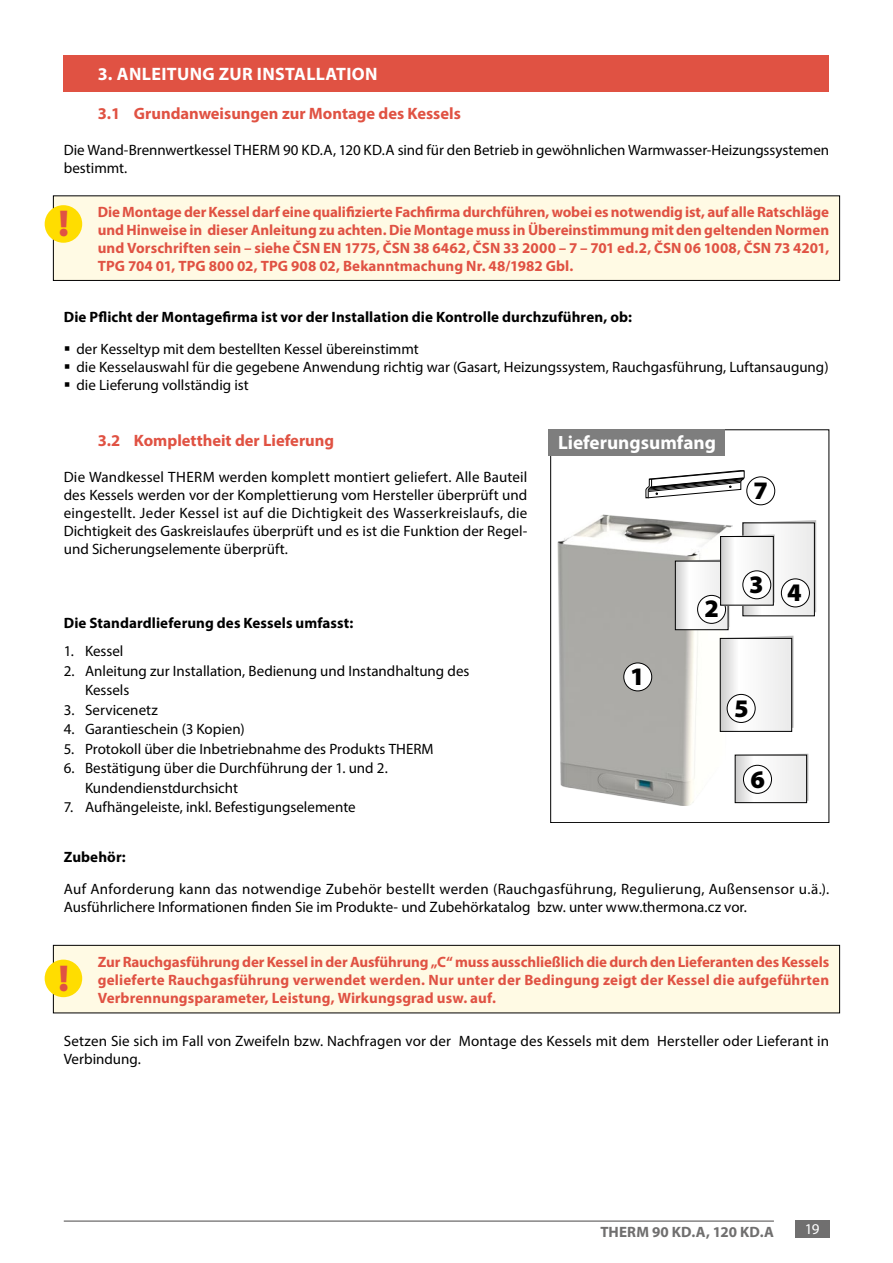
<style>
.page{position:relative;width:893px;height:1263px;background:#fff}
.page>*{position:absolute;margin:0;border:0;box-sizing:border-box;transform-origin:0 0}
.t1{font:900 37.5px "Myriad Pro";color:#e05243}
.t2{font:900 25.35px "Myriad Pro";color:#000}
.t3{font:900 25.2px "Myriad Pro";color:#000}
.t4{font:700 19.2px "Myriad Pro";color:#fff}
.t5{font:700 18px "Myriad Pro";letter-spacing:.02em;color:#fff}
.t6{font:700 16.5px "Myriad Pro";color:#e05243}
.t7{font:15px/18px "Myriad Pro";color:#000}
.t8{font:700 15px/18px "Myriad Pro";letter-spacing:.005em;color:#e05243;text-align:justify}
.t9{font:700 15px "Myriad Pro";letter-spacing:.005em;color:#000}
.t10{font:700 15px "Myriad Pro";letter-spacing:.01em;color:#706f6f}
.t11{font:15px "Myriad Pro";color:#fff}
.s1{font-size:25.35px}
</style>
<div class="page">
<div style="left:795px;top:1220px;width:34px;height:17px;background:#706f6f"></div>
<hr style="left:64px;top:1220px;width:710px;height:2px;background:#706f6f">
<div style="left:53px;top:196px;width:787px;height:84px;background:#fffae4"></div>
<div style="left:53px;top:196px;width:787px;height:85px;border:1px solid #000"></div>
<div style="left:64px;top:55px;width:765px;height:36px;background:#e05243"></div>
<div style="left:45px;top:205px;width:37px;height:38px;background:#fd0;border-radius:50%"></div>
<div style="left:53px;top:945px;width:787px;height:68px;background:#fffae4"></div>
<div style="left:53px;top:945px;width:787px;height:68px;border:1px solid #000"></div>
<div style="left:45px;top:959px;width:37px;height:38px;background:#fd0;border-radius:50%"></div>
<div style="left:550px;top:429px;width:279px;height:394px;border:1px solid #000"></div>
<img style="left:558px;top:514px;width:171px;height:292px">
<div style="left:624px;top:663px;width:28px;height:28px;background:#fff;border-radius:50%"></div>
<div style="left:624px;top:663px;width:28px;height:28px;border:1px solid #000;border-radius:50%"></div>
<div style="left:747px;top:477px;width:28px;height:28px;border:1px solid #000;border-radius:50%"></div>
<div style="left:675px;top:561px;width:53px;height:69px;border:1px solid #000"></div>
<svg style="left:677px;top:520px;width:139px;height:107px"></svg>
<svg style="left:722px;top:538px;width:49px;height:65px"></svg>
<div style="left:720px;top:536px;width:53px;height:69px;border:1px solid #000"></div>
<div style="left:743px;top:571px;width:28px;height:28px;background:#fff;border-radius:50%"></div>
<div style="left:743px;top:571px;width:28px;height:28px;border:1px solid #000;border-radius:50%"></div>
<div style="left:781px;top:579px;width:28px;height:28px;background:#fff;border-radius:50%"></div>
<div style="left:781px;top:579px;width:29px;height:28px;border:1px solid #000;border-radius:50%"></div>
<svg style="left:645px;top:470px;width:100px;height:28px"></svg>
<svg style="left:723px;top:636px;width:70px;height:92px"></svg>
<svg style="left:722px;top:640px;width:68px;height:90px"></svg>
<div style="left:720px;top:638px;width:72px;height:94px;border:1px solid #000"></div>
<div style="left:727px;top:694px;width:28px;height:28px;background:#fff;border-radius:50%"></div>
<div style="left:727px;top:694px;width:28px;height:29px;border:1px solid #000;border-radius:50%"></div>
<svg style="left:738px;top:754px;width:70px;height:47px"></svg>
<svg style="left:737px;top:757px;width:68px;height:44px"></svg>
<div style="left:735px;top:755px;width:72px;height:48px;border:1px solid #000"></div>
<div style="left:743px;top:765px;width:28px;height:28px;background:#fff;border-radius:50%"></div>
<div style="left:743px;top:765px;width:29px;height:28px;border:1px solid #000;border-radius:50%"></div>
<div style="left:549px;top:430px;width:176px;height:26px;background:#7e7e7e"></div>
<p class="t5" style="left:98px;top:62px;width:281px">3. ANLEITUNG ZUR INSTALLATION</p>
<p class="t6" style="left:98px;top:102px;width:365px">3.1 Grundanweisungen zur Montage des Kessels</p>
<p class="t7" style="left:64px;top:140px;width:767px">Die Wand-Brennwertkessel THERM 90 KD.A, 120 KD.A sind für den Betrieb in gewöhnlichen Warmwasser-Heizungssystemen bestimmt.</p>
<h1 class="t1" style="left:58px;top:199px;width:12px">!</h1>
<p class="t8" style="left:98px;top:202px;width:733px">Die Montage der Kessel darf eine qualifizierte Fachfirma durchführen, wobei es notwendig ist, auf alle Ratschläge und Hinweise in dieser Anleitung zu achten. Die Montage muss in Übereinstimmung mit den geltenden Normen und Vorschriften sein – siehe ČSN EN 1775, ČSN 38 6462, ČSN 33 2000 – 7 – 701 ed.2, ČSN 06 1008, ČSN 73 4201, TPG 704 01, TPG 800 02, TPG 908 02, Bekanntmachung Nr. 48/1982 Gbl.</p>
<p class="t9" style="left:64px;top:307px;width:570px">Die Pflicht der Montagefirma ist vor der Installation die Kontrolle durchzuführen, ob:</p>
<p class="t7" style="left:76px;top:340px;width:754px">der Kesseltyp mit dem bestellten Kessel übereinstimmt<br>die Kesselauswahl für die gegebene Anwendung richtig war (Gasart, Heizungssystem, Rauchgasführung, Luftansaugung) die Lieferung vollständig ist</p>
<p class="t6" style="left:98px;top:430px;width:238px">3.2 Komplettheit der Lieferung</p>
<p class="t7" style="left:64px;top:468px;width:465px;text-align:justify">Die Wandkessel THERM werden komplett montiert geliefert. Alle Bauteil des Kessels werden vor der Komplettierung vom Hersteller überprüft und eingestellt. Jeder Kessel ist auf die Dichtigkeit des Wasserkreislaufs, die Dichtigkeit des Gaskreislaufes überprüft und es ist die Funktion der Regel&shy;und Sicherungselemente überprüft.</p>
<p class="t9" style="left:64px;top:613px;width:291px">Die Standardlieferung des Kessels umfasst:</p>
<p class="t7" style="left:64px;top:642px;width:61px">1. Kessel</p>
<p class="t7" style="left:85px;top:661px;width:386px;line-height:19.5px;text-indent:-21px">2. Anleitung zur Installation, Bedienung und Instandhaltung des<br>Kessels</p>
<p class="t7" style="left:64px;top:701px;width:96px">3. Servicenetz</p>
<p class="t7" style="left:64px;top:720px;width:182px">4. Garantieschein (3 Kopien)</p>
<p class="t7" style="left:64px;top:740px;width:371px">5. Protokoll über die Inbetriebnahme des Produkts THERM</p>
<p class="t7" style="left:85px;top:758px;width:304px;line-height:19.5px;text-indent:-21px">6. Bestätigung über die Durchführung der 1. und 2.<br>Kundendienstdurchsicht</p>
<p class="t7" style="left:64px;top:798px;width:293px">7. Aufhängeleiste, inkl. Befestigungselemente</p>
<p class="t4" style="left:558px;top:430px;width:160px">Lieferungsumfang</p>
<h3 class="t3" style="left:754px;top:474px;width:16px">7</h3>
<h3 class="t3" style="left:630px;top:659px;width:16px">1</h3>
<h3 class="t3" style="left:705px;top:591px;width:16px">2</h3>
<h3 class="t3" style="left:749px;top:567px;width:54px">3 <span class="s1">4</span></h3>
<h2 class="t2" style="left:734px;top:692px;width:16px">5</h2>
<h2 class="t2" style="left:751px;top:762px;width:16px">6</h2>
<p class="t9" style="left:64px;top:847px;width:63px">Zubehör:</p>
<p class="t7" style="left:64px;top:880px;width:767px">Auf Anforderung kann das notwendige Zubehör bestellt werden (Rauchgasführung, Regulierung, Außensensor u.ä.).<br>Ausführlichere Informationen finden Sie im Produkte- und Zubehörkatalog bzw. unter www.thermona.cz vor.</p>
<h1 class="t1" style="left:58px;top:953px;width:12px">!</h1>
<p class="t8" style="left:98px;top:952px;width:733px">Zur Rauchgasführung der Kessel in der Ausführung „C“ muss ausschließlich die durch den Lieferanten des Kessels gelieferte Rauchgasführung verwendet werden. Nur unter der Bedingung zeigt der Kessel die aufgeführten Verbrennungsparameter, Leistung, Wirkungsgrad usw. auf.</p>
<p class="t7" style="left:64px;top:1031px;width:767px">Setzen Sie sich im Fall von Zweifeln bzw. Nachfragen vor der Montage des Kessels mit dem Hersteller oder Lieferant in<br>Verbindung.</p>
<p class="t10" style="left:600px;top:1222px;width:175px">THERM 90 KD.A, 120 KD.A</p>
<p class="t11" style="left:805px;top:1220px;width:16px">19</p>
</div>
